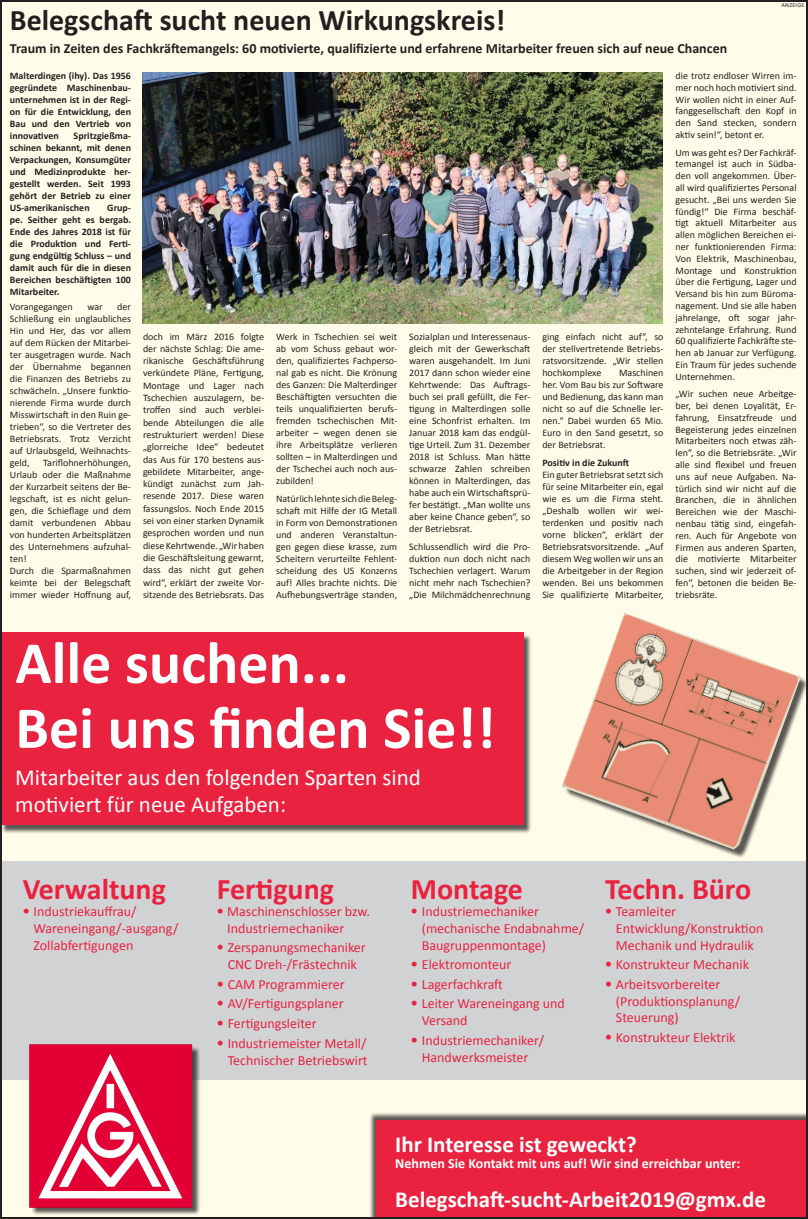
<style>
.page{position:relative;width:808px;height:1219px;background:#fffde9}
.page>*{position:absolute;margin:0;border:0;box-sizing:border-box;transform-origin:0 0}
.t1{font:700 60px/65px "Calibri";color:#fff}
.t2{font:700 30px "Calibri";color:#e9223f}
.t3{font:700 30px "Calibri";color:#231f20}
.t4{font:23px/27.6px "Calibri";color:#fff}
.t5{font:700 23px "Calibri";color:#fff}
.t6{font:14px/16.8px "Calibri";color:#e9223f}
.t7{font:700 14px "Calibri";color:#231f20}
.t8{font:700 14px "Calibri";color:#fff}
.t9{font:10px/12px "Calibri";color:#231f20;text-align:justify}
.t10{font:700 10px/12px "Calibri";color:#231f20;text-align:justify}
.t11{font:6px "Calibri";color:#231f20}
.s1{font-family:"Frutiger"}
</style>
<div class="page">
<img style="left:143px;top:73px;width:520px;height:251px">
<div style="left:1px;top:634px;width:531px;height:200px;background:#231f20;opacity:.75"></div>
<div style="left:0;top:633px;width:523px;height:192px;background:#e9223f"></div>
<div style="left:0;top:862px;width:808px;height:218px;background:#d1d2d4"></div>
<div style="left:369px;top:1112px;width:439px;height:107px;background:#231f20;opacity:.75"></div>
<div style="left:376px;top:1120px;width:432px;height:99px;background:#e9223f"></div>
<div style="left:31px;top:1046px;width:170px;height:170px;background:#231f20;opacity:.75"></div>
<img style="left:29px;top:1044px;width:168px;height:168px">
<div style="left:563px;top:614px;width:244px;height:243px;background:#231f20;opacity:.75"></div>
<img style="left:562px;top:613px;width:239px;height:238px">
<h2 class="t3" style="left:10px;top:1px;width:497px">Belegschaft sucht neuen Wirkungskreis!</h2>
<h3 class="t7" style="left:10px;top:39px;width:719px">Traum in Zeiten des Fachkräftemangels: 60 motivierte, qualifizierte und erfahrene Mitarbeiter freuen sich auf neue Chancen</h3>
<p class="t11" style="left:781px;top:2px;width:8px">Anzeige</p>
<p class="t10" style="left:10px;top:70px;width:123px">Malterdingen (ihy). Das 1956 gegründete Maschinenbau&shy;unternehmen ist in der Regi&shy;on für die Entwicklung, den Bau und den Vertrieb von innovativen</p>
<p class="t10" style="left:10px;top:130px;width:123px;text-indent:64px">Spritzgießma&shy;schinen bekannt, mit denen Verpackungen, Konsumgüter und Medizinprodukte her&shy;gestellt werden. Seit 1993 gehört der Betrieb zu einer US-amerikanischen</p>
<p class="t10" style="left:10px;top:202px;width:123px;text-indent:97px">Grup&shy;pe. Seither geht es bergab.<br>Ende des Jahres 2018 ist für die Produktion und Ferti&shy;gung endgültig Schluss – und damit auch für die in diesen Bereichen beschäftigten 100<br>Mitarbeiter.</p>
<p class="t9" style="left:10px;top:301px;width:64px">Vorangegangen</p>
<p class="t9" style="left:87px;top:301px;width:17px">war</p>
<p class="t9" style="left:10px;top:301px;width:123px;text-indent:107px">der Schließung ein unglaubliches Hin und Her, das vor allem auf dem Rücken der Mitarbei&shy;ter ausgetragen wurde. Nach der Übernahme begannen die Finanzen des Betriebs zu schwächeln. „Unsere funktio&shy;nierende Firma wurde durch Misswirtschaft in den Ruin ge&shy;trieben“, so die Vertreter des Betriebsrats. Trotz Verzicht auf Urlaubsgeld, Weihnachts&shy;geld,</p>
<p class="t9" style="left:10px;top:457px;width:123px;text-align:left;text-indent:33px">Tariflohnerhöhungen,<br>Urlaub oder die Maßnahme der Kurzarbeit seitens der Be&shy;legschaft, ist es nicht gelun&shy;gen, die Schieflage und dem damit verbundenen Abbau von hunderten Arbeitsplätzen des Unternehmens aufzuhal&shy;ten!<br>Durch die Sparmaßnahmen keimte bei der Belegschaft immer wieder Hoffnung auf,</p>
<p class="t9" style="left:143px;top:330px;width:123px;line-height:12.3px">doch im März 2016 folgte der nächste Schlag: Die ame&shy;rikanische Geschäftsführung verkündete Pläne, Fertigung, Montage und Lager nach Tschechien auszulagern, be&shy;troffen sind auch verblei&shy;bende Abteilungen die alle restrukturiert werden! Diese „glorreiche Idee“ bedeutet das Aus für 170 bestens aus&shy;gebildete Mitarbeiter, ange&shy;kündigt zunächst zum Jah&shy;resende 2017. Diese waren fassungslos. Noch Ende 2015 sei von einer starken Dynamik gesprochen worden und nun diese Kehrtwende. „Wir haben die Geschäftsleitung gewarnt, dass das nicht gut gehen wird“, erklärt der zweite Vor&shy;sitzende des Betriebsrats. Das</p>
<p class="t9" style="left:276px;top:331px;width:123px">Werk in Tschechien sei weit ab vom Schuss gebaut wor&shy;den, qualifiziertes Fachperso&shy;nal gab es nicht. Die Krönung des Ganzen: Die Malterdinger Beschäftigten versuchten die teils unqualifizierten berufs&shy;fremden tschechischen Mit&shy;arbeiter – wegen denen sie ihre Arbeitsplätze verlieren sollten – in Malterdingen und der Tschechei auch noch aus&shy;zubilden!</p>
<p class="t9" style="left:276px;top:493px;width:123px">Natürlich lehnte sich die Beleg&shy;schaft mit Hilfe der IG Metall in Form von Demonstrationen und anderen Veranstaltun&shy;gen gegen diese krasse, zum Scheitern verurteilte Fehlent&shy;scheidung des US Konzerns auf! Alles brachte nichts. Die Aufhebungsverträge standen,</p>
<p class="t9" style="left:409px;top:331px;width:123px">Sozialplan und Interessenaus&shy;gleich mit der Gewerkschaft waren ausgehandelt. Im Juni 2017 dann schon wieder eine Kehrtwende: Das Auftrags&shy;buch sei prall gefüllt, die Fer&shy;tigung in Malterdingen solle eine Schonfrist erhalten. Im Januar 2018 kam das endgül&shy;tige Urteil. Zum 31. Dezember 2018 ist Schluss. Man hätte schwarze Zahlen schreiben können in Malterdingen, das habe auch ein Wirtschaftsprü&shy;fer bestätigt. „Man wollte uns aber keine Chance geben“, so der Betriebsrat.</p>
<p class="t9" style="left:409px;top:540px;width:123px">Schlussendlich wird die Pro&shy;duktion nun doch nicht nach Tschechien verlagert. Warum nicht mehr nach Tschechien? „Die Milchmädchenrechnung</p>
<p class="t9" style="left:542px;top:331px;width:123px">ging einfach nicht auf“, so der stellvertretende Betriebs&shy;ratsvorsitzende. „Wir stellen hochkomplexe</p>
<p class="t9" style="left:542px;top:367px;width:123px;text-indent:77px">Maschinen her. Vom Bau bis zur Software und Bedienung, das kann man nicht so auf die Schnelle ler&shy;nen.“ Dabei wurden 65 Mio.<br>Euro in den Sand gesetzt, so der Betriebsrat.</p>
<p class="t10" style="left:542px;top:456px;width:88px">Positiv in die Zukunft</p>
<p class="t9" style="left:542px;top:468px;width:123px">Ein guter Betriebsrat setzt sich für seine Mitarbeiter ein, egal wie es um die Firma steht. „Deshalb wollen wir wei&shy;terdenken und positiv nach vorne blicken“, erklärt der Betriebsratsvorsitzende. „Auf diesem Weg wollen wir uns an die Arbeitgeber in der Region wenden. Bei uns bekommen Sie qualifizierte Mitarbeiter,</p>
<p class="t9" style="left:675px;top:70px;width:123px">die trotz endloser Wirren im&shy;mer noch hoch motiviert sind.<br>Wir wollen nicht in einer Auf&shy;fanggesellschaft den Kopf in den Sand stecken, sondern aktiv sein!“, betont er.</p>
<p class="t9" style="left:675px;top:146px;width:123px">Um was geht es? Der Fachkräf&shy;temangel ist auch in Südba&shy;den voll angekommen. Über&shy;all wird qualifiziertes Personal gesucht. „Bei uns werden Sie fündig!“ Die Firma beschäf&shy;tigt aktuell Mitarbeiter aus allen möglichen Bereichen ei&shy;ner funktionierenden Firma:<br>Von Elektrik, Maschinenbau, Montage und Konstruktion über die Fertigung, Lager und Versand bis hin zum Büroma&shy;nagement. Und sie alle haben jahrelange, oft sogar jahr&shy;zehntelange Erfahrung. Rund 60 qualifizierte Fachkräfte ste&shy;hen ab Januar zur Verfügung.<br>Ein Traum für jedes suchende Unternehmen.</p>
<p class="t9" style="left:675px;top:388px;width:123px">„Wir suchen neue Arbeitge&shy;ber, bei denen Loyalität, Er&shy;fahrung, Einsatzfreude und Begeisterung jedes einzelnen Mitarbeiters noch etwas zäh&shy;len“, so die Betriebsräte. „Wir alle sind flexibel und freuen uns auf neue Aufgaben. Na&shy;türlich sind wir nicht auf die Branchen, die in ähnlichen Bereichen wie der Maschi&shy;nenbau tätig sind, eingefah&shy;ren. Auch für Angebote von Firmen aus anderen Sparten, die motivierte Mitarbeiter suchen, sind wir jederzeit of&shy;fen“, betonen die beiden Be&shy;triebsräte.</p>
<h1 class="t1" style="left:15px;top:630px;width:482px">Alle suchen...<br>Bei uns finden Sie!!</h1>
<h3 class="t4" style="left:15px;top:763px;width:407px">Mitarbeiter aus den folgenden Sparten sind motiviert für neue Aufgaben:</h3>
<h2 class="t2" style="left:23px;top:870px;width:145px">Verwaltung</h2>
<h3 class="t6" style="left:34px;top:903px;width:146px;text-indent:-11px"><span class="s1">•</span> Industriekauffrau/<br>Wareneingang/-ausgang/<br>Zollabfertigungen</h3>
<h2 class="t2" style="left:217px;top:870px;width:119px">Fertigung</h2>
<h3 class="t6" style="left:227px;top:903px;width:144px;text-indent:-10px"><span class="s1">•</span> Maschinenschlosser bzw.<br>Industriemechaniker</h3>
<h3 class="t6" style="left:217px;top:939px;width:150px;text-align:center"><span class="s1">•</span> Zerspanungsmechaniker<br>CNC Dreh-/Frästechnik</h3>
<h3 class="t6" style="left:217px;top:976px;width:129px"><span class="s1">•</span> CAM Programmierer</h3>
<h3 class="t6" style="left:217px;top:995px;width:128px"><span class="s1">•</span> AV/Fertigungsplaner</h3>
<h3 class="t6" style="left:217px;top:1015px;width:101px"><span class="s1">•</span> Fertigungsleiter</h3>
<h3 class="t6" style="left:217px;top:1035px;width:152px;text-align:right"><span class="s1">•</span> Industriemeister Metall/<br>Technischer Betriebswirt</h3>
<h2 class="t2" style="left:411px;top:870px;width:114px">Montage</h2>
<h3 class="t6" style="left:422px;top:903px;width:164px;text-indent:-11px"><span class="s1">•</span> Industriemechaniker (mechanische Endabnahme/<br>Baugruppenmontage)</h3>
<h3 class="t6" style="left:411px;top:956px;width:102px"><span class="s1">•</span> Elektromonteur</h3>
<h3 class="t6" style="left:411px;top:976px;width:93px"><span class="s1">•</span> Lagerfachkraft</h3>
<h3 class="t6" style="left:422px;top:995px;width:145px;text-indent:-11px"><span class="s1">•</span> Leiter Wareneingang und<br>Versand</h3>
<h3 class="t6" style="left:411px;top:1032px;width:135px;text-align:center"><span class="s1">•</span> Industriemechaniker/<br>Handwerksmeister</h3>
<h2 class="t2" style="left:605px;top:870px;width:148px">Techn. Büro</h2>
<h3 class="t6" style="left:616px;top:903px;width:149px;text-indent:-11px"><span class="s1">•</span> Teamleiter<br>Entwicklung/Konstruktion<br>Mechanik und Hydraulik</h3>
<h3 class="t6" style="left:605px;top:956px;width:145px"><span class="s1">•</span> Konstrukteur Mechanik</h3>
<h3 class="t6" style="left:616px;top:976px;width:126px;text-indent:-11px"><span class="s1">•</span> Arbeitsvorbereiter (Produktionsplanung/<br>Steuerung)</h3>
<h3 class="t6" style="left:605px;top:1029px;width:132px"><span class="s1">•</span> Konstrukteur Elektrik</h3>
<h3 class="t5" style="left:395px;top:1129px;width:243px">Ihr Interesse ist geweckt?</h3>
<h3 class="t8" style="left:395px;top:1155px;width:347px">Nehmen Sie Kontakt mit uns auf! Wir sind erreichbar unter:</h3>
<h3 class="t5" style="left:395px;top:1185px;width:372px">Belegschaft-sucht-Arbeit2019@gmx.de</h3>
</div>
